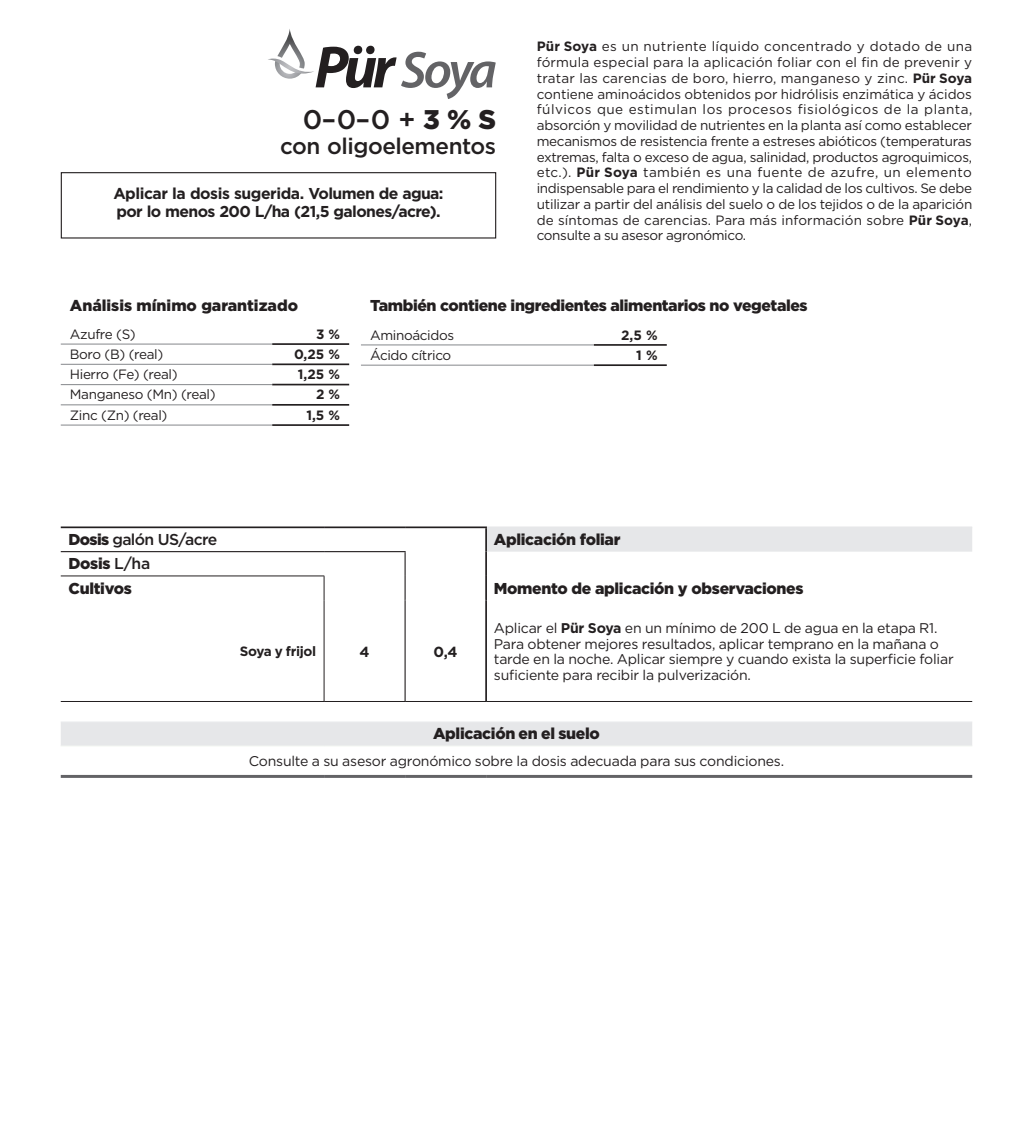
<style>
.page{position:relative;width:1033px;height:1134px;background:#fff}
.page>*{position:absolute;margin:0;border:0;box-sizing:border-box;transform-origin:0 0}
.t1{font:italic 600 51.98px "Myriad Pro";color:#636366}
.Formule{font:500 27px "Gotham";color:#231f20}
.Formule-2{font:500 22.5px "Gotham";letter-spacing:-.02em;color:#231f20}
.t2{font:900 15.75px "Gotham";letter-spacing:-.02em;color:#231f20}
.TexteFacteurs{font:700 15.75px/18px "Gotham";letter-spacing:-.04em;color:#231f20}
.t3{font:900 15.75px "Gotham";color:#231f20}
.t4{font:500 15.75px "Gotham";letter-spacing:-.04em;color:#231f20}
.text_dose2024{font:700 14.62px "Gotham";color:#231f20}
.text_application2024{font:13.95px/15.8px "Gotham";letter-spacing:-.015em;color:#231f20}
.textTabloAppli{font:13.95px "Gotham";letter-spacing:-.015em;color:#231f20}
._2021_text_recomm{font:13.5px/15.8px "Gotham";letter-spacing:-.025em;color:#231f20;text-align:justify}
.text_cultures2024{font:700 13.5px "Gotham";letter-spacing:-.025em;color:#231f20}
.s1{font-weight:700;font-size:59.85px;color:#231f20}
.s2{font-weight:900}
.s3{font-weight:700}
.s4{font-weight:500}
</style>
<div class="page">
<div style="left:61px;top:172px;width:435px;height:67px;border:1px solid #231f20"></div>
<svg style="left:61px;top:774px;width:911px;height:1px"></svg>
<svg style="left:61px;top:528px;width:911px;height:218px"></svg>
<div style="left:61px;top:576px;width:263px;height:24px;background:#fff"></div>
<div style="left:324px;top:576px;width:81px;height:24px;background:#fff"></div>
<hr style="left:61px;top:721px;width:263px;height:1px;background:#f2f3f4">
<hr style="left:324px;top:721px;width:81px;height:1px;background:#f2f3f4">
<hr style="left:405px;top:721px;width:81px;height:1px;background:#f2f3f4">
<hr style="left:486px;top:721px;width:486px;height:1px;background:#f2f3f4">
<hr style="left:61px;top:746px;width:263px;height:1px;background:#f4f8f2">
<hr style="left:324px;top:746px;width:81px;height:1px;background:#f4f8f2">
<hr style="left:405px;top:746px;width:81px;height:1px;background:#f4f8f2">
<hr style="left:486px;top:746px;width:486px;height:1px;background:#f4f8f2">
<hr style="left:61px;top:775px;width:263px;height:3px;background:#636366">
<hr style="left:324px;top:775px;width:81px;height:3px;background:#636366">
<hr style="left:405px;top:775px;width:81px;height:3px;background:#636366">
<hr style="left:486px;top:775px;width:486px;height:3px;background:#636366">
<hr style="left:61px;top:551px;width:263px;height:1px;background:#231f20">
<hr style="left:324px;top:551px;width:82px;height:1px;background:#231f20">
<hr style="left:404px;top:552px;width:2px;height:24px;background:#231f20">
<hr style="left:404px;top:576px;width:2px;height:24px;background:#231f20">
<hr style="left:61px;top:576px;width:263px;height:1px;background:#231f20">
<svg style="left:324px;top:576px;width:1px;height:24px"></svg>
<hr style="left:61px;top:526px;width:263px;height:2px;background:#231f20">
<hr style="left:324px;top:526px;width:81px;height:2px;background:#231f20">
<hr style="left:405px;top:526px;width:82px;height:2px;background:#231f20">
<hr style="left:485px;top:528px;width:2px;height:24px;background:#231f20">
<hr style="left:485px;top:552px;width:2px;height:24px;background:#231f20">
<hr style="left:485px;top:576px;width:2px;height:24px;background:#231f20">
<hr style="left:406px;top:600px;width:79px;height:1px;background:#fff">
<hr style="left:485px;top:600px;width:2px;height:101px;background:#231f20">
<hr style="left:404px;top:600px;width:2px;height:101px;background:#231f20">
<hr style="left:324px;top:600px;width:1px;height:101px;background:#231f20">
<hr style="left:487px;top:526px;width:485px;height:2px;background:#e6e7e9">
<hr style="left:61px;top:701px;width:263px;height:1px;background:#231f20">
<hr style="left:324px;top:701px;width:81px;height:1px;background:#231f20">
<hr style="left:405px;top:701px;width:81px;height:1px;background:#231f20">
<hr style="left:486px;top:701px;width:486px;height:1px;background:#231f20">
<hr style="left:61px;top:344px;width:211px;height:1px;background:#939598">
<hr style="left:61px;top:364px;width:211px;height:1px;background:#939598">
<hr style="left:61px;top:384px;width:211px;height:1px;background:#939598">
<hr style="left:61px;top:404px;width:211px;height:1px;background:#939598">
<hr style="left:61px;top:425px;width:211px;height:1px;background:#939598">
<hr style="left:272px;top:343px;width:77px;height:2px;background:#231f20">
<hr style="left:272px;top:363px;width:77px;height:2px;background:#231f20">
<hr style="left:272px;top:384px;width:77px;height:1px;background:#231f20">
<hr style="left:272px;top:404px;width:77px;height:2px;background:#231f20">
<hr style="left:272px;top:424px;width:77px;height:2px;background:#231f20">
<svg style="left:361px;top:345px;width:233px;height:20px"></svg>
<hr style="left:361px;top:344px;width:233px;height:1px;background:#939598">
<hr style="left:361px;top:365px;width:233px;height:1px;background:#939598">
<hr style="left:594px;top:344px;width:73px;height:2px;background:#231f20">
<hr style="left:594px;top:364px;width:73px;height:2px;background:#231f20">
<svg style="left:268px;top:29px;width:46px;height:50px"></svg>
<p class="t1" style="left:314px;top:37px;width:184px"><span class="s1">Pür</span> Soya</p>
<p class="Formule" style="left:303px;top:102px;width:195px">0–0–0 + <span class="s2">3 % S</span></p>
<p class="Formule-2" style="left:280px;top:132px;width:218px">con oligoelementos</p>
<p class="TexteFacteurs" style="left:113px;top:185px;width:332px">Aplicar la dosis sugerida. Volumen de agua: por lo menos 200 L/ha (21,5 galones/acre).</p>
<p class="_2021_text_recomm" style="left:537px;top:38px;width:437px"><span class="s3">Pür Soya</span> es un nutriente líquido concentrado y dotado de una fórmula especial para la aplicación foliar con el fin de prevenir y tratar las carencias de boro, hierro, manganeso y zinc. <span class="s3">Pür Soya </span>contiene aminoácidos obtenidos por hidrólisis enzimática y ácidos fúlvicos que estimulan los procesos fisiológicos de la planta, absorción y movilidad de nutrientes en la planta así como establecer mecanismos de resistencia frente a estreses abióticos (temperaturas extremas, falta o exceso de agua, salinidad, productos agroquimicos, etc.). <span class="s3">Pür Soya</span> también es una fuente de azufre, un elemento indispensable para el rendimiento y la calidad de los cultivos. Se debe utilizar a partir del análisis del suelo o de los tejidos o de la aparición de síntomas de carencias. Para más información sobre <span class="s3">Pür Soya</span>, consulte a su asesor agronómico.</p>
<p class="t3" style="left:70px;top:295px;width:230px">Análisis mínimo garantizado</p>
<p class="_2021_text_recomm" style="left:70px;top:326px;width:67px">Azufre (S)</p>
<p class="text_cultures2024" style="left:316px;top:325px;width:26px">3 %</p>
<p class="_2021_text_recomm" style="left:70px;top:346px;width:95px">Boro (B) (real)</p>
<p class="text_cultures2024" style="left:294px;top:345px;width:48px">0,25 %</p>
<p class="_2021_text_recomm" style="left:70px;top:366px;width:109px">Hierro (Fe) (real)</p>
<p class="text_cultures2024" style="left:298px;top:365px;width:44px">1,25 %</p>
<p class="_2021_text_recomm" style="left:70px;top:386px;width:147px">Manganeso (Mn) (real)</p>
<p class="text_cultures2024" style="left:316px;top:386px;width:26px">2 %</p>
<p class="_2021_text_recomm" style="left:70px;top:407px;width:99px">Zinc (Zn) (real)</p>
<p class="text_cultures2024" style="left:306px;top:406px;width:35px">1,5 %</p>
<p class="t2" style="left:370px;top:295px;width:439px">También contiene ingredientes alimentarios no vegetales</p>
<p class="_2021_text_recomm" style="left:370px;top:327px;width:86px">Aminoácidos</p>
<p class="text_cultures2024" style="left:621px;top:326px;width:38px">2,5 %</p>
<p class="_2021_text_recomm" style="left:370px;top:347px;width:83px">Ácido cítrico</p>
<p class="text_cultures2024" style="left:636px;top:346px;width:23px">1 %</p>
<p class="t4" style="left:69px;top:529px;width:150px"><span class="s2">Dosis</span> galón US/acre</p>
<p class="t2" style="left:494px;top:529px;width:128px">Aplicación foliar</p>
<p class="t2" style="left:69px;top:553px;width:83px">Dosis <span class="s4">L/ha</span></p>
<p class="t2" style="left:69px;top:577px;width:65px">Cultivos</p>
<p class="t2" style="left:494px;top:577px;width:311px">Momento de aplicación y observaciones</p>
<p class="text_cultures2024" style="left:240px;top:643px;width:78px">Soya y frijol</p>
<p class="text_dose2024" style="left:359px;top:642px;width:12px">4</p>
<p class="text_dose2024" style="left:434px;top:642px;width:25px">0,4</p>
<p class="text_application2024" style="left:494px;top:620px;width:461px">Aplicar el <span class="s3">Pür Soya</span> en un mínimo de 200 L de agua en la etapa R1.<br>Para obtener mejores resultados, aplicar temprano en la mañana o tarde en la noche. Aplicar siempre y cuando exista la superficie foliar suficiente para recibir la pulverización.</p>
<p class="t2" style="left:433px;top:723px;width:168px">Aplicación en el suelo</p>
<p class="textTabloAppli" style="left:249px;top:752px;width:537px">Consulte a su asesor agronómico sobre la dosis adecuada para sus condiciones.</p>
</div>
